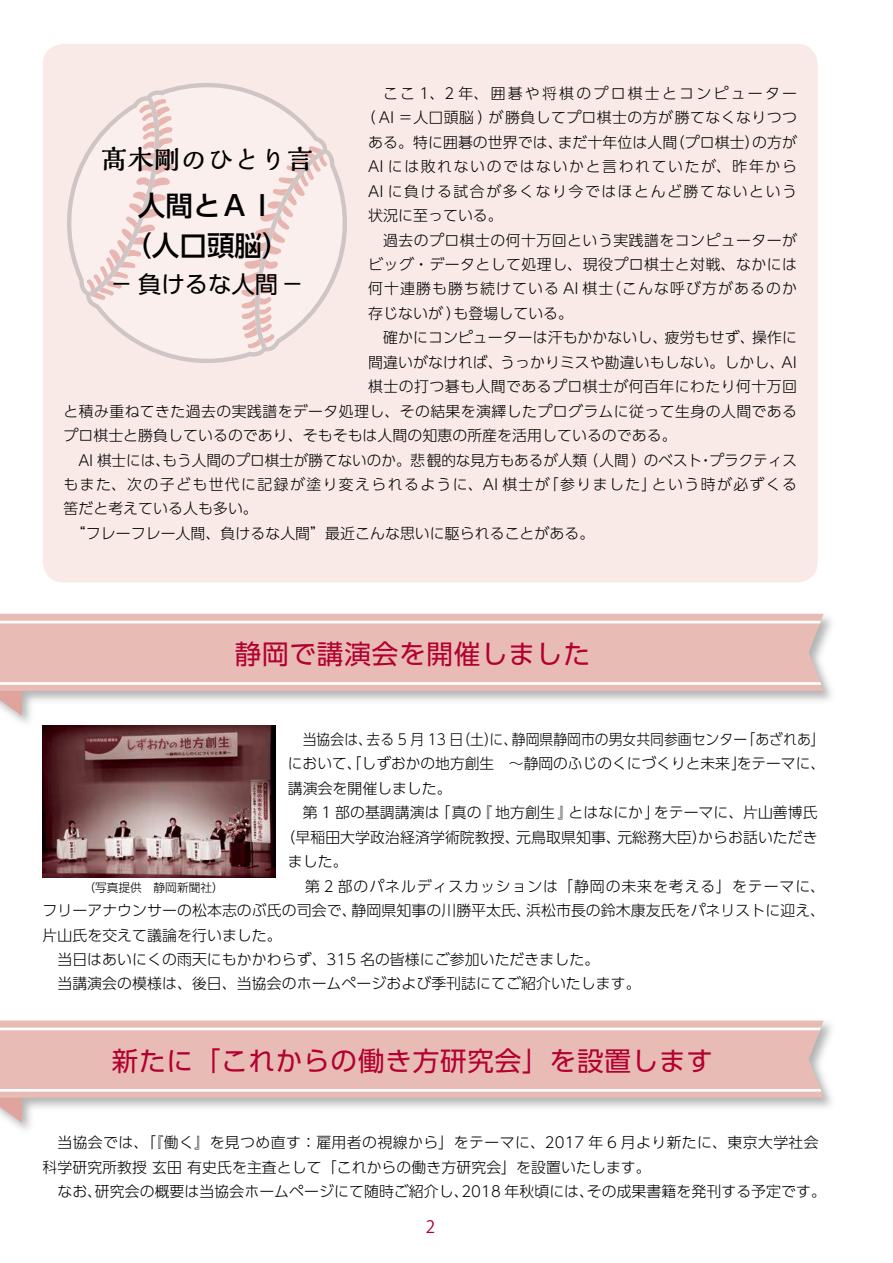
<style>
.page{position:relative;width:893px;height:1263px;background:#fff}
.page>*{position:absolute;margin:0;border:0;box-sizing:border-box;transform-origin:0 0}
.t1{font:500 27.6px/40.3px "UD Shin Go Pro";color:#000;text-align:center}
.t2{font:26.55px "UD Shin Go Pro";letter-spacing:.03em;color:#b20031}
.t3{font:700 26.55px "Kaimin Tu Std";color:#000}
.t4{font:23.4px "UD Shin Go Pro";color:#000}
.t5{font:16.95px "Koz Go Pro";color:#b20031}
.t6{font:300 14.85px/24.5px "UD Shin Go Pro";letter-spacing:.005em;color:#000}
.t7{font:300 14.85px "UD Shin Go Pro";letter-spacing:.03em;color:#000}
.t8{font:300 14.85px/24.5px "UD Shin Go Pro";letter-spacing:.005em;color:#000;text-align:justify;scale:.93 1}
.t9{font:300 14.85px "UD Shin Go Pro";letter-spacing:.095em;color:#000}
.t10{font:300 14.85px "UD Shin Go Pro";letter-spacing:.06em;color:#000}
.t11{font:300 14.85px "UD Shin Go Pro";letter-spacing:.035em;color:#000}
.t12{font:300 14.85px "UD Shin Go Pro";letter-spacing:.075em;color:#000}
.t13{font:300 14.85px "UD Shin Go Pro";letter-spacing:.11em;color:#000}
.t14{font:300 14.85px "UD Shin Go Pro";letter-spacing:.105em;color:#000}
.t15{font:300 14.85px "UD Shin Go Pro";letter-spacing:.15em;color:#000}
.t16{font:300 11.7px "UD Shin Go Pro";color:#000}
</style>
<div class="page">
<svg style="left:0;top:1098px;width:22px;height:24px"></svg>
<div style="left:0;top:1020px;width:824px;height:78px;background:#e9bbb5"></div>
<svg style="left:0;top:1089px;width:821px;height:2px"></svg>
<svg style="left:0;top:1027px;width:821px;height:3px"></svg>
<img style="left:0;top:613px;width:832px;height:116px">
<svg style="left:0;top:691px;width:22px;height:25px"></svg>
<div style="left:0;top:614px;width:824px;height:77px;background:#e9bbb5"></div>
<svg style="left:0;top:682px;width:821px;height:3px"></svg>
<svg style="left:0;top:621px;width:821px;height:2px"></svg>
<div style="left:43px;top:44px;width:775px;height:539px;background:#f9eae7;border-radius:21px"></div>
<img style="left:43px;top:725px;width:232px;height:153px">
<svg style="left:67px;top:83px;width:280px;height:280px"></svg>
<p class="t15" style="left:383px;top:81px;width:415px">ここ 1、2 年、囲碁や将棋のプロ棋士とコンピューター</p>
<p class="t7" style="left:361px;top:106px;width:438px">（ AI ＝人口頭脳）が勝負してプロ棋士の方が勝てなくなりつつ</p>
<p class="t6" style="left:368px;top:129px;width:430px">ある。特に囲碁の世界では、まだ十年位は人間（プロ棋士）の方が</p>
<p class="t13" style="left:368px;top:154px;width:430px">AI には敗れないのではないかと言われていたが、昨年から</p>
<p class="t14" style="left:368px;top:179px;width:430px">AI に負ける試合が多くなり今ではほとんど勝てないという</p>
<p class="t6" style="left:368px;top:203px;width:136px">状況に至っている。</p>
<p class="t7" style="left:383px;top:228px;width:415px">過去のプロ棋士の何十万回という実践譜をコンピューターが</p>
<p class="t11" style="left:368px;top:252px;width:430px">ビッグ・データとして処理し、現役プロ棋士と対戦、なかには</p>
<p class="t12" style="left:368px;top:277px;width:430px">何十連勝も勝ち続けている AI 棋士（こんな呼び方があるのか</p>
<p class="t6" style="left:368px;top:300px;width:206px">存じないが）も登場している。</p>
<p class="t6" style="left:383px;top:325px;width:415px">確かにコンピューターは汗もかかないし、疲労もせず、操作に</p>
<p class="t6" style="left:368px;top:349px;width:430px">間違いがなければ、うっかりミスや勘違いもしない。しかし、AI</p>
<p class="t7" style="left:368px;top:375px;width:430px">棋士の打つ碁も人間であるプロ棋士が何百年にわたり何十万回</p>
<p class="t7" style="left:63px;top:399px;width:735px">と積み重ねてきた過去の実践譜をデータ処理し、その結果を演繹したプログラムに従って生身の人間である</p>
<p class="t6" style="left:63px;top:423px;width:615px">プロ棋士と勝負しているのであり、そもそもは人間の知恵の所産を活用しているのである。</p>
<p class="t6" style="left:78px;top:447px;width:720px">AI 棋士には、もう人間のプロ棋士が勝てないのか。悲観的な見方もあるが人類（人間）のベスト・プラクティス</p>
<p class="t9" style="left:63px;top:472px;width:735px">もまた、次の子ども世代に記録が塗り変えられるように、AI 棋士が「参りました」という時が必ずくる</p>
<p class="t6" style="left:63px;top:496px;width:196px">筈だと考えている人も多い。</p>
<p class="t6" style="left:71px;top:520px;width:525px">“フレーフレー人間、負けるな人間”最近こんな思いに駆られることがある。</p>
<h2 class="t3" style="left:101px;top:141px;width:214px">髙木剛のひとり言</h2>
<h1 class="t1" style="left:124px;top:184px;width:167px">人間とＡＩ（人口頭脳）</h1>
<h3 class="t4" style="left:110px;top:265px;width:196px">－負けるな人間－</h3>
<h2 class="t2" style="left:235px;top:632px;width:357px">静岡で講演会を開催しました</h2>
<p class="t8" style="left:288px;top:726px;width:579px;text-indent:15px">当協会は、去る 5 月 13 日（土）に、静岡県静岡市の男女共同参画センター「あざれあ」において、「しずおかの地方創生　～静岡のふじのくにづくりと未来」をテーマに、講演会を開催しました。</p>
<p class="t6" style="left:303px;top:800px;width:516px">第 1 部の基調講演は「真の『地方創生』とはなにか」をテーマに、片山善博氏</p>
<p class="t6" style="left:280px;top:824px;width:539px">（早稲田大学政治経済学術院教授、元鳥取県知事、元総務大臣）からお話いただき</p>
<p class="t6" style="left:288px;top:849px;width:61px">ました。</p>
<p class="t10" style="left:305px;top:874px;width:522px">第 2 部のパネルディスカッションは「静岡の未来を考える」をテーマに、</p>
<p class="t6" style="left:43px;top:898px;width:784px">フリーアナウンサーの松本志のぶ氏の司会で、静岡県知事の川勝平太氏、浜松市長の鈴木康友氏をパネリストに迎え、</p>
<p class="t6" style="left:43px;top:922px;width:241px">片山氏を交えて議論を行いました。</p>
<p class="t6" style="left:57px;top:947px;width:543px">当日はあいにくの雨天にもかかわらず、315 名の皆様にご参加いただきました。</p>
<p class="t6" style="left:57px;top:971px;width:585px">当講演会の模様は、後日、当協会のホームページおよび季刊誌にてご紹介いたします。</p>
<p class="t16" style="left:83px;top:878px;width:142px">（写真提供　静岡新聞社）</p>
<h2 class="t2" style="left:112px;top:1039px;width:603px">新たに「これからの働き方研究会」を設置します</h2>
<p class="t6" style="left:43px;top:1130px;width:778px;text-indent:15px">当協会では、「『働く』を見つめ直す：雇用者の視線から」をテーマに、2017 年 6 月より新たに、東京大学社会科学研究所教授 玄田 有史氏を主査として「これからの働き方研究会」を設置いたします。</p>
<p class="t6" style="left:57px;top:1179px;width:770px">なお、研究会の概要は当協会ホームページにて随時ご紹介し、2018 年秋頃には、その成果書籍を発刊する予定です。</p>
<p class="t5" style="left:426px;top:1215px;width:11px">2</p>
</div>
